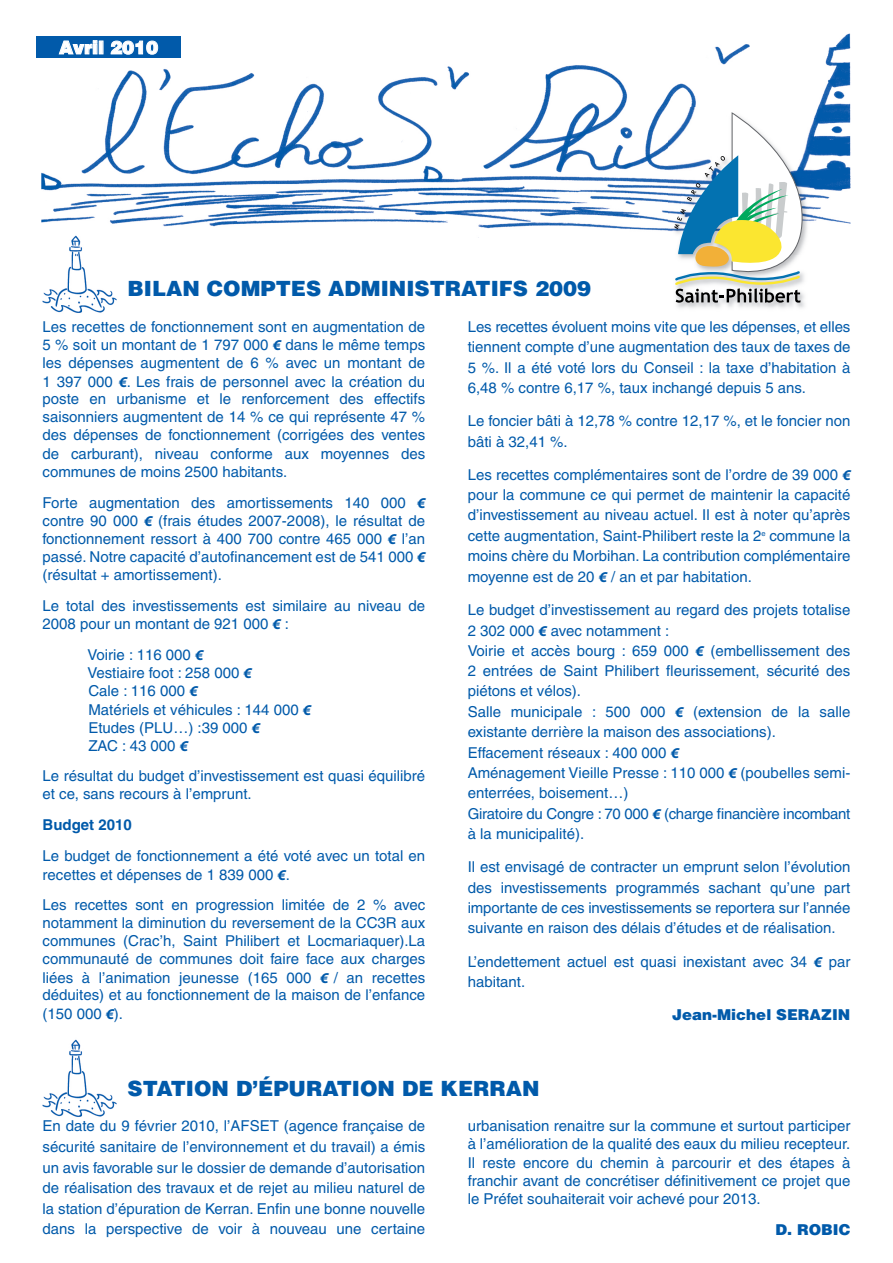
<style>
.page{position:relative;width:893px;height:1263px;background:#fff}
.page>*{position:absolute;margin:0;border:0;box-sizing:border-box;transform-origin:0 0}
.t1{font:900 21px "Helvetica";color:#015aaa}
.t2{font:900 18px "Helvetica";color:#fff}
.t3{font:15px/18.1px "Helvetica";color:#015aaa;text-align:justify}
.t4{font:900 15px "Helvetica";color:#015aaa}
.t5{font:700 15px "Helvetica";color:#015aaa}
.s1{font-family:"Myriad Pro";font-weight:700;font-style:italic}
</style>
<div class="page">
<img style="left:36px;top:33px;width:815px;height:205px">
<div style="left:36px;top:36px;width:145px;height:21px;background:#015aaa"></div>
<div style="left:36px;top:230px;width:87px;height:90px;background:#fff"></div>
<img style="left:42px;top:235px;width:75px;height:78px">
<img style="left:42px;top:1039px;width:75px;height:78px">
<img style="left:668px;top:107px;width:146px;height:201px">
<svg style="left:674px;top:113px;width:128px;height:190px"></svg>
<p class="t2" style="left:59px;top:37px;width:101px">Avril 2010</p>
<h1 class="t1" style="left:128px;top:277px;width:465px">BILAN COMPTES ADMINISTRATIFS 2009</h1>
<p class="t3" style="left:43px;top:319px;width:384px">Les recettes de fonctionnement sont en augmentation de 5 % soit un montant de 1 797 000 <span class="s1">€</span> dans le même temps les dépenses augmentent de 6 % avec un montant de 1 397 000 <span class="s1">€</span>. Les frais de personnel avec la création du poste en urbanisme et le renforcement des effectifs saisonniers augmentent de 14 % ce qui représente 47 % des dépenses de fonctionnement (corrigées des ventes de carburant), niveau conforme aux moyennes des communes de moins 2500 habitants.</p>
<p class="t3" style="left:43px;top:495px;width:384px">Forte augmentation des amortissements 140 000 <span class="s1">€ </span>contre 90 000 <span class="s1">€</span> (frais études 2007-2008), le résultat de fonctionnement ressort à 400 700 contre 465 000 <span class="s1">€</span> l’an passé. Notre capacité d’autofinancement est de 541 000 <span class="s1">€ </span>(résultat + amortissement).</p>
<p class="t3" style="left:43px;top:598px;width:384px;line-height:18.6px">Le total des investissements est similaire au niveau de<br>2008 pour un montant de 921 000 <span class="s1">€</span> :</p>
<p class="t3" style="left:88px;top:647px;width:225px;text-align:left">Voirie : 116 000 <span class="s1">€<br></span>Vestiaire foot : 258 000 <span class="s1">€<br></span>Cale : 116 000 <span class="s1">€<br></span>Matériels et véhicules : 144 000 <span class="s1">€<br></span>Etudes (PLU…) :39 000 <span class="s1">€<br></span>ZAC : 43 000 <span class="s1">€</span></p>
<p class="t3" style="left:43px;top:768px;width:384px">Le résultat du budget d’investissement est quasi équilibré et ce, sans recours à l’emprunt.</p>
<p class="t5" style="left:43px;top:819px;width:91px">Budget 2010</p>
<p class="t3" style="left:43px;top:848px;width:384px;line-height:18.6px">Le budget de fonctionnement a été voté avec un total en recettes et dépenses de 1 839 000 <span class="s1">€</span>.</p>
<p class="t3" style="left:43px;top:897px;width:384px">Les recettes sont en progression limitée de 2 % avec notamment la diminution du reversement de la CC3R aux communes (Crac’h, Saint Philibert et Locmariaquer).La communauté de communes doit faire face aux charges liées à l’animation jeunesse (165 000 <span class="s1">€</span> / an recettes déduites) et au fonctionnement de la maison de l’enfance (150 000 <span class="s1">€</span>).</p>
<p class="t3" style="left:468px;top:318px;width:384px;line-height:20.4px">Les recettes évoluent moins vite que les dépenses, et elles tiennent compte d’une augmentation des taux de taxes de 5 %. Il a été voté lors du Conseil : la taxe d’habitation à 6,48 % contre 6,17 %, taux inchangé depuis 5 ans.</p>
<p class="t3" style="left:468px;top:412px;width:384px;line-height:20.4px">Le foncier bâti à 12,78 % contre 12,17 %, et le foncier non bâti à 32,41 %.</p>
<p class="t3" style="left:468px;top:466px;width:384px;line-height:20.4px">Les recettes complémentaires sont de l’ordre de 39 000 <span class="s1">€ </span>pour la commune ce qui permet de maintenir la capacité d’investissement au niveau actuel. Il est à noter qu’après cette augmentation, Saint-Philibert reste la 2<sup>e</sup> commune la moins chère du Morbihan. La contribution complémentaire moyenne est de 20 <span class="s1">€</span> / an et par habitation.</p>
<p class="t3" style="left:468px;top:601px;width:384px;line-height:20.4px;text-align:left">Le budget d’investissement au regard des projets totalise 2 302 000 <span class="s1">€</span> avec notamment :<br>Voirie et accès bourg : 659 000 <span class="s1">€</span> (embellissement des 2 entrées de Saint Philibert fleurissement, sécurité des piétons et vélos).<br>Salle municipale : 500 000 <span class="s1">€</span> (extension de la salle existante derrière la maison des associations).<br>Effacement réseaux : 400 000 <span class="s1">€<br></span>Aménagement Vieille Presse : 110 000 <span class="s1">€</span> (poubelles semi&shy;enterrées, boisement…)<br>Giratoire du Congre : 70 000 <span class="s1">€</span> (charge financière incombant à la municipalité).</p>
<p class="t3" style="left:468px;top:858px;width:384px;line-height:20.4px">Il est envisagé de contracter un emprunt selon l’évolution des investissements programmés sachant qu’une part importante de ces investissements se reportera sur l’année suivante en raison des délais d’études et de réalisation.</p>
<p class="t3" style="left:468px;top:953px;width:384px;line-height:20px">L’endettement actuel est quasi inexistant avec 34 <span class="s1">€</span> par habitant.</p>
<p class="t4" style="left:672px;top:1006px;width:180px">Jean-Michel SERAZIN</p>
<h1 class="t1" style="left:128px;top:1076px;width:414px">STATION D’ÉPURATION DE KERRAN</h1>
<p class="t3" style="left:43px;top:1117px;width:384px;line-height:20.5px">En date du 9 février 2010, l’AFSET (agence française de sécurité sanitaire de l’environnement et du travail) a émis un avis favorable sur le dossier de demande d’autorisation de réalisation des travaux et de rejet au milieu naturel de la station d’épuration de Kerran. Enfin une bonne nouvelle dans la perspective de voir à nouveau une certaine</p>
<p class="t3" style="left:468px;top:1118px;width:384px">urbanisation renaitre sur la commune et surtout participer à l’amélioration de la qualité des eaux du milieu recepteur.<br>Il reste encore du chemin à parcourir et des étapes à franchir avant de concrétiser définitivement ce projet que le Préfet souhaiterait voir achevé pour 2013.</p>
<p class="t4" style="left:775px;top:1221px;width:76px">D. ROBIC</p>
</div>
